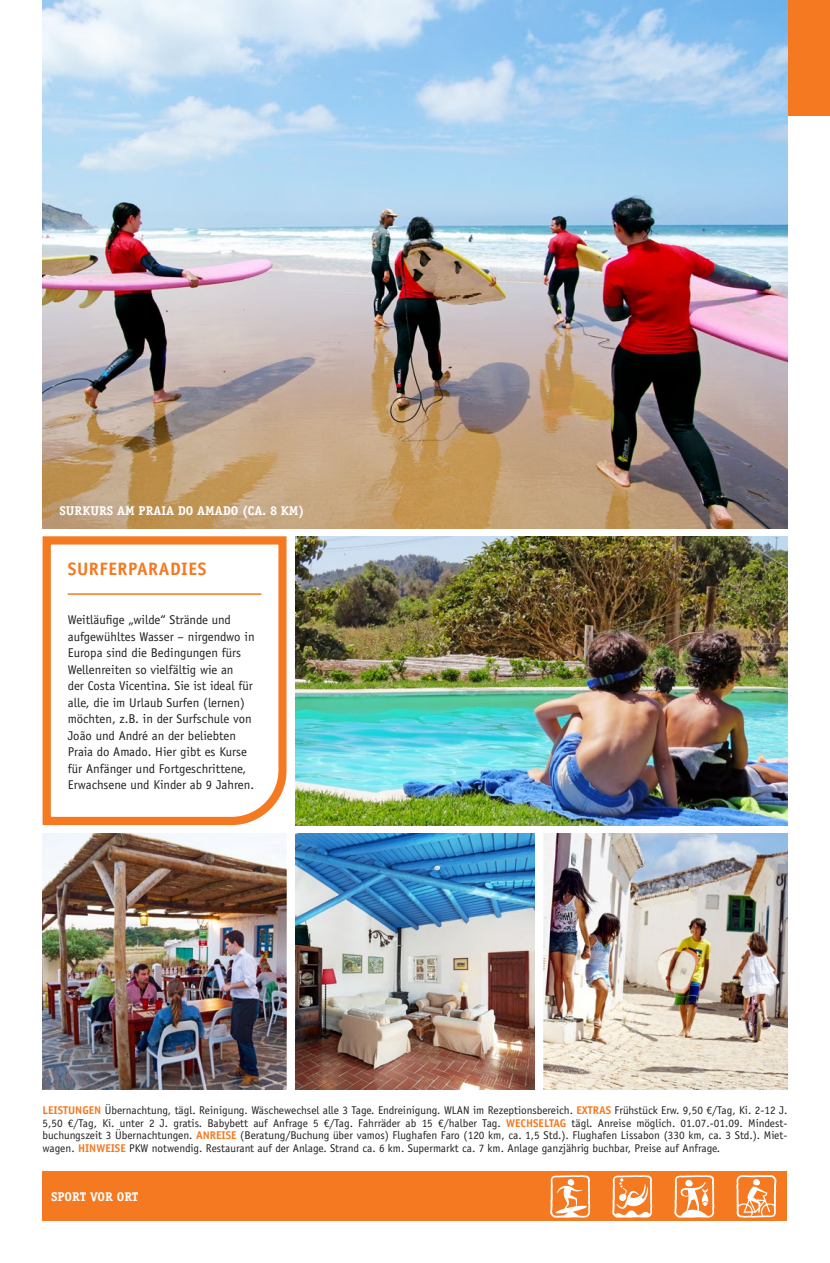
<style>
.page{position:relative;width:830px;height:1263px;background:#fff}
.page>*{position:absolute;margin:0;border:0;box-sizing:border-box;transform-origin:0 0}
.t1{font:700 18px "Officina Sans Std";letter-spacing:.03em;color:#f47921}
.t2{font:12.75px/16.5px "Officina Sans Std";color:#231f20}
.t3{font:700 12.75px "Officina Serif Std";color:#fff}
.t4{font:11.25px/12.8px "Officina Sans Std";color:#231f20;text-align:justify}
.s1{font-weight:700;color:#f47921}
</style>
<div class="page">
<div style="left:787px;top:0;width:42px;height:116px;background:#f47921"></div>
<img style="left:43px;top:833px;width:744px;height:256px">
<img style="left:295px;top:536px;width:492px;height:289px">
<img style="left:43px;top:0;width:744px;height:528px">
<svg style="left:42px;top:536px;width:244px;height:290px"></svg>
<div style="left:534px;top:829px;width:9px;height:268px;background:#fff"></div>
<div style="left:286px;top:533px;width:9px;height:561px;background:#fff"></div>
<hr style="left:68px;top:593px;width:193px;height:2px;background:#f47921">
<div style="left:43px;top:1172px;width:744px;height:49px;background:#f47921"></div>
<svg style="left:736px;top:1175px;width:40px;height:43px"></svg>
<svg style="left:612px;top:1175px;width:40px;height:43px"></svg>
<svg style="left:550px;top:1175px;width:40px;height:43px"></svg>
<svg style="left:674px;top:1175px;width:40px;height:43px"></svg>
<p class="t3" style="left:59px;top:503px;width:246px">SURKURS AM PRAIA DO AMADO (CA. 8 KM)</p>
<h1 class="t1" style="left:68px;top:557px;width:140px">SURFERPARADIES</h1>
<p class="t2" style="left:68px;top:611px;width:188px">Weitläufige „wilde“ Strände und aufgewühltes Wasser – nirgendwo in Europa sind die Bedingungen fürs Wellenreiten so vielfältig wie an<br>der Costa Vicentina. Sie ist ideal für alle, die im Urlaub Surfen (lernen) möchten, z.B. in der Surfschule von João und André an der beliebten Praia do Amado. Hier gibt es Kurse für Anfänger und Fortgeschrittene, Erwachsene und Kinder ab 9 Jahren.</p>
<p class="t4" style="left:43px;top:1103px;width:746px"><span class="s1">LEISTUNGEN</span> Übernachtung, tägl. Reinigung. Wäschewechsel alle 3 Tage. Endreinigung. WLAN im Rezeptionsbereich. <span class="s1">EXTRAS</span> Frühstück Erw. 9,50 €/Tag, Ki. 2-12 J.<br>5,50 €/Tag, Ki. unter 2 J. gratis. Babybett auf Anfrage 5 €/Tag. Fahrräder ab 15 €/halber Tag. <span class="s1">WECHSELTAG</span> tägl. Anreise möglich. 01.07.-01.09. Mindest&shy;buchungszeit 3 Übernachtungen. <span class="s1">ANREISE</span> (Beratung/Buchung über vamos) Flughafen Faro (120 km, ca. 1,5 Std.). Flughafen Lissabon (330 km, ca. 3 Std.). Miet&shy;wagen. <span class="s1">HINWEISE</span> PKW notwendig. Restaurant auf der Anlage. Strand ca. 6 km. Supermarkt ca. 7 km. Anlage ganzjährig buchbar, Preise auf Anfrage.</p>
<p class="t3" style="left:51px;top:1188px;width:89px">SPORT VOR ORT</p>
</div>
